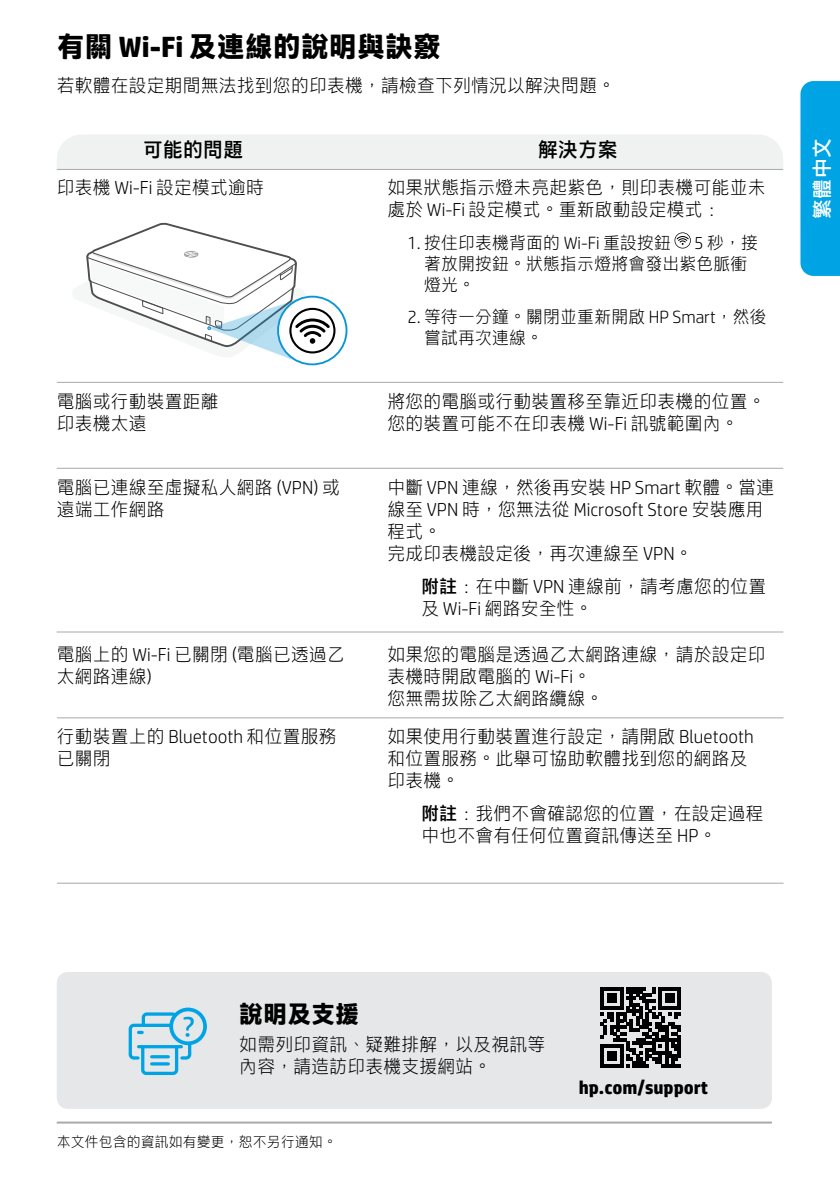
<style>
.page{position:relative;width:840px;height:1191px;background:#fff}
.page>*{position:absolute;margin:0;border:0;box-sizing:border-box;transform-origin:0 0}
.t1{font:700 28px "HP Simplified Hant";color:#000}
.t2{font:700 24px "HP Simplified Hant";color:#000}
.t3{font:20px "HP Simplified Hant";color:#000}
.t4{font:20px "HP Simplified Hant";color:#fff}
.t5{font:300 18px/22px "HP Simplified Hant";color:#000}
.t6{font:700 18px "HP Simplified Hant";color:#000}
.t7{font:300 17px/21px "HP Simplified Hant";color:#000}
.t8{font:300 14px "HP Simplified Hant";color:#000}
.s1{font-weight:400}
</style>
<div class="page">
<div style="left:800px;top:81px;width:39px;height:195px;background:#00a4e4"></div>
<svg style="left:674px;top:232px;width:16px;height:16px"></svg>
<hr style="left:57px;top:717px;width:726px;height:1px;background:#a6a8ab">
<hr style="left:57px;top:882px;width:726px;height:1px;background:#a6a8ab">
<hr style="left:57px;top:631px;width:725px;height:1px;background:#a6a8ab">
<hr style="left:57px;top:468px;width:725px;height:1px;background:#a6a8ab">
<hr style="left:57px;top:382px;width:725px;height:1px;background:#a6a8ab">
<div style="left:57px;top:135px;width:725px;height:34px;background:#f0f1f1"></div>
<hr style="left:57px;top:169px;width:725px;height:1px;background:#a6a8ab">
<div style="left:277px;top:296px;width:70px;height:69px;border:2px solid #0d96d4;border-radius:50%"></div>
<svg style="left:86px;top:222px;width:249px;height:140px"></svg>
<div style="left:57px;top:972px;width:714px;height:136px;background:#e6e7e8;border-radius:11px"></div>
<svg style="left:600px;top:987px;width:80px;height:80px"></svg>
<div style="left:169px;top:1007px;width:38px;height:38px;border:4px solid #00a4e4;border-radius:50%"></div>
<svg style="left:128px;top:1010px;width:66px;height:65px"></svg>
<hr style="left:57px;top:1121px;width:714px;height:2px;background:#a7a9ac">
<h1 class="t1" style="left:57px;top:29px;width:386px">有關 Wi-Fi 及連線的說明與訣竅</h1>
<p class="t5" style="left:57px;top:74px;width:559px">若軟體在設定期間無法找到您的印表機，請檢查下列情況以解決問題。</p>
<p class="t3" style="left:143px;top:137px;width:101px">可能的問題</p>
<p class="t3" style="left:538px;top:137px;width:81px">解決方案</p>
<p class="t5" style="left:57px;top:176px;width:209px">印表機 Wi-Fi 設定模式逾時</p>
<p class="t5" style="left:387px;top:176px;width:379px">如果狀態指示燈未亮起紫色，則印表機可能並未處於 Wi-Fi 設定模式。重新啟動設定模式：</p>
<p class="t7" style="left:407px;top:231px;width:265px">1. 按住印表機背面的 Wi-Fi 重設按鈕</p>
<p class="t7" style="left:424px;top:231px;width:335px;text-indent:270px">5 秒，接著放開按鈕。狀態指示燈將會發出紫色脈衝燈光。</p>
<p class="t7" style="left:424px;top:305px;width:344px;text-indent:-17px">2. 等待一分鐘。關閉並重新開啟 HP Smart，然後嘗試再次連線。</p>
<p class="t5" style="left:57px;top:389px;width:163px">電腦或行動裝置距離印表機太遠</p>
<p class="t5" style="left:387px;top:389px;width:379px">將您的電腦或行動裝置移至靠近印表機的位置。您的裝置可能不在印表機 Wi-Fi 訊號範圍內。</p>
<p class="t5" style="left:57px;top:475px;width:285px">電腦已連線至虛擬私人網路 (VPN) 或遠端工作網路</p>
<p class="t5" style="left:387px;top:475px;width:388px">中斷 VPN 連線，然後再安裝 HP Smart 軟體。當連線至 VPN 時，您無法從 Microsoft Store 安裝應用程式。<br>完成印表機設定後，再次連線至 VPN。</p>
<p class="t5" style="left:421px;top:574px;width:346px"><span class="s1">附註</span>：在中斷 VPN 連線前，請考慮您的位置及 Wi-Fi 網路安全性。</p>
<p class="t5" style="left:57px;top:642px;width:290px">電腦上的 Wi-Fi 已關閉 (電腦已透過乙太網路連線)</p>
<p class="t5" style="left:387px;top:642px;width:379px">如果您的電腦是透過乙太網路連線，請於設定印表機時開啟電腦的 Wi-Fi。<br>您無需拔除乙太網路纜線。</p>
<p class="t5" style="left:57px;top:724px;width:281px">行動裝置上的 Bluetooth 和位置服務已關閉</p>
<p class="t5" style="left:387px;top:724px;width:368px">如果使用行動裝置進行設定，請開啟 Bluetooth和位置服務。此舉可協助軟體找到您的網路及印表機。</p>
<p class="t5" style="left:421px;top:802px;width:343px"><span class="s1">附註</span>：我們不會確認您的位置，在設定過程中也不會有任何位置資訊傳送至 HP。</p>
<p class="t4" style="left:809px;top:218px;width:81px;rotate:-90deg">繁體中文</p>
<h2 class="t2" style="left:239px;top:999px;width:121px">說明及支援</h2>
<p class="t5" style="left:239px;top:1032px;width:307px">如需列印資訊、疑難排解，以及視訊等內容，請造訪印表機支援網站。</p>
<p class="t8" style="left:57px;top:1132px;width:282px">本文件包含的資訊如有變更，恕不另行通知。</p>
<p class="t6" style="left:578px;top:1075px;width:131px">hp.com/support</p>
</div>
